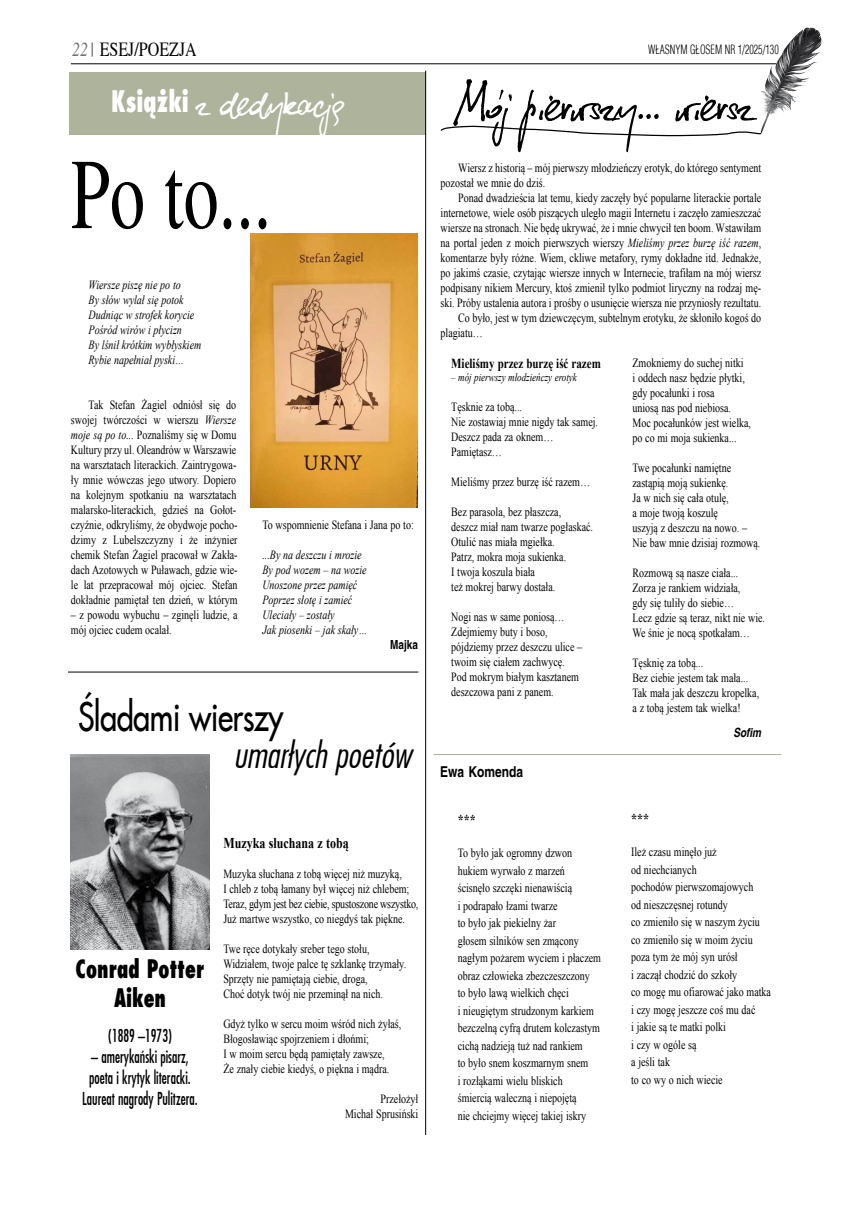
<style>
.page{position:relative;width:851px;height:1205px;background:#fff}
.page>*{position:absolute;margin:0;border:0;box-sizing:border-box;transform-origin:0 0}
.t1{font:100px "Toronto";color:#000;scale:.7 1}
.t2{font:66.5px "Kuba reczny";color:#000;scale:.9 1}
.t3{font:56.12px "Kuba reczny";color:#fff;scale:.8 1}
.t4{font:38.5px "Fujiyama 2";letter-spacing:-.02em;color:#000;scale:.8 1}
.t5{font:italic 300 36px "Fujiyama";color:#000}
.t6{font:800 25px/28.8px "Fujiyama";color:#000;text-align:center;scale:.8 1}
.t7{font:20px "Toronto";color:#000;scale:.8 1}
.t8{font:italic 20px "Toronto";color:#707172;scale:.8 1}
.t9{font:17.5px/21px "Fujiyama";color:#000;text-align:center;scale:.8 1}
.t10{font:700 15px "Times New Roman";color:#000;scale:.8 1}
.t11{font:700 15px "Switzerland";color:#000;scale:.8 1}
.t12{font:700 13.75px "Times New Roman";color:#000;scale:.8 1}
.t13{font:12.5px/15px "Times New Roman";color:#000;scale:.8 1}
.t14{font:italic 12.5px/15px "Times New Roman";color:#000;scale:.8 1}
.t15{font:300 12.5px "Switzerland Cond";color:#000;scale:.8 1}
.t16{font:700 12.5px "Switzerland";color:#000;scale:.8 1}
.t17{font:italic 700 12.5px "Switzerland";color:#000;scale:.8 1}
.t18{font:italic 11.25px "Times New Roman";color:#000;scale:.8 1}
.s1{font-style:italic}
</style>
<div class="page">
<svg style="left:92px;top:43px;width:1px;height:14px"></svg>
<hr style="left:71px;top:64px;width:709px;height:1px;background:#000">
<hr style="left:68px;top:672px;width:350px;height:1px;background:#000">
<div style="left:69px;top:72px;width:356px;height:63px;background:#aeb39c"></div>
<hr style="left:425px;top:71px;width:1px;height:1064px;background:#000">
<img style="left:71px;top:755px;width:138px;height:194px">
<hr style="left:433px;top:754px;width:348px;height:1px;background:#aeb39c">
<img style="left:758px;top:27px;width:51px;height:105px">
<svg style="left:440px;top:125px;width:322px;height:12px"></svg>
<img style="left:250px;top:233px;width:167px;height:274px">
<h3 class="t8" style="left:72px;top:38px;width:22px">22</h3>
<p class="t15" style="left:648px;top:42px;width:165px">W£ASNYM G£OSEM NR 1/2025/130</p>
<h3 class="t7" style="left:100px;top:38px;width:123px">ESEJ/POEZJA</h3>
<h3 class="t3" style="left:111px;top:79px;width:291px"><sup>Książki</sup> z dedykacją</h3>
<h2 class="t2" style="left:455px;top:77px;width:332px">Mój pierwszy... wiersz</h2>
<h1 class="t1" style="left:71px;top:138px;width:287px">Po to...</h1>
<p class="t14" style="left:89px;top:277px;width:142px">Wiersze piszę nie po to<br>By słów wylał się potok<br>Dudniąc w strofek korycie<br>Pośród wirów i płycizn<br>By lśnił krótkim wybłyskiem<br>Rybie napełniał pyski…</p>
<p class="t13" style="left:71px;top:397px;width:210px;text-align:justify;text-indent:18px">Tak Stefan Żagiel odniósł się do swojej twórczości w wierszu <span class="s1">Wiersze moje są po to...</span> Poznaliśmy się w Domu Kultury przy ul. Oleandrów w Warszawie na warsztatach literackich. Zaintrygowa&shy;ły mnie wówczas jego utwory. Dopiero na kolejnym spotkaniu na warsztatach malarsko-literackich, gdzieś na Gołot&shy;czyźnie, odkryliśmy, że obydwoje pocho&shy;dzimy z Lubelszczyzny i że inżynier chemik Stefan Żagiel pracował w Zakła&shy;dach Azotowych w Puławach, gdzie wie&shy;le lat przepracował mój ojciec. Stefan dokładnie pamiętał ten dzień, w którym</p>
<p class="t13" style="left:71px;top:607px;width:210px">– z powodu wybuchu – zginęli ludzie, a mój ojciec cudem ocalał.</p>
<p class="t13" style="left:262px;top:517px;width:191px">To wspomnienie Stefana i Jana po to:</p>
<p class="t14" style="left:262px;top:547px;width:133px">...By na deszczu i mrozie<br>By pod wozem – na wozie<br>Unoszone przez pamięć<br>Poprzez słotę i zamieć<br>Uleciały – zostały<br>Jak piosenki – jak skały…</p>
<p class="t16" style="left:390px;top:637px;width:36px">Majka</p>
<h3 class="t4" style="left:78px;top:688px;width:258px">Œladami wierszy</h3>
<h3 class="t5" style="left:234px;top:731px;width:179px">umar³ych poetów</h3>
<h3 class="t6" style="left:76px;top:954px;width:163px">Conrad Potter<br>Aiken</h3>
<h3 class="t9" style="left:108px;top:1025px;width:81px">(1889 –1973)</h3>
<h3 class="t9" style="left:82px;top:1046px;width:146px">– amerykański pisarz, poeta i krytyk literacki.<br>Laureat nagrody Pulitzera.</h3>
<p class="t10" style="left:223px;top:832px;width:158px">Muzyka słuchana z tobą</p>
<p class="t13" style="left:223px;top:866px;width:245px">Muzyka słuchana z tobą więcej niż muzyką,<br>I chleb z tobą łamany był więcej niż chlebem; Teraz, gdym jest bez ciebie, spustoszone wszystko, Już martwe wszystko, co niegdyś tak piękne.</p>
<p class="t13" style="left:223px;top:941px;width:230px">Twe ręce dotykały sreber tego stołu, Widziałem, twoje palce tę szklankę trzymały.<br>Sprzęty nie pamiętają ciebie, droga,<br>Choć dotyk twój nie przeminął na nich.</p>
<p class="t13" style="left:223px;top:1016px;width:224px">Gdyż tylko w sercu moim wśród nich żyłaś, Błogosławiąc spojrzeniem i dłońmi;<br>I w moim sercu będą pamiętały zawsze,<br>Że znały ciebie kiedyś, o piękna i mądra.</p>
<p class="t13" style="left:345px;top:1091px;width:93px;text-align:right">Przełożył<br>Michał Sprusiński</p>
<p class="t13" style="left:440px;top:160px;width:402px;text-indent:18px">Wiersz z historią – mój pierwszy młodzieńczy erotyk, do którego sentyment pozostał we mnie do dziś.</p>
<p class="t13" style="left:458px;top:190px;width:380px">Ponad dwadzieścia lat temu, kiedy zaczęły być popularne literackie portale</p>
<p class="t13" style="left:440px;top:205px;width:402px">internetowe, wiele osób piszących uległo magii Internetu i zaczęło zamieszczać</p>
<p class="t13" style="left:440px;top:220px;width:402px">wiersze na stronach. Nie będę ukrywać, że i mnie chwycił ten boom. Wstawiłam</p>
<p class="t13" style="left:440px;top:235px;width:402px">na portal jeden z moich pierwszych wierszy <span class="s1">Mieliśmy przez burzę iść razem</span>,</p>
<p class="t13" style="left:440px;top:250px;width:402px">komentarze były różne. Wiem, ckliwe metafory, rymy dokładne itd. Jednakże,</p>
<p class="t13" style="left:440px;top:265px;width:402px">po jakimś czasie, czytając wiersze innych w Internecie, trafiłam na mój wiersz</p>
<p class="t13" style="left:440px;top:280px;width:402px">podpisany nikiem Mercury, ktoś zmienił tylko podmiot liryczny na rodzaj mę-</p>
<p class="t13" style="left:440px;top:295px;width:402px">ski. Próby ustalenia autora i prośby o usunięcie wiersza nie przyniosły rezultatu.</p>
<p class="t13" style="left:458px;top:310px;width:380px">Co było, jest w tym dziewczęcym, subtelnym erotyku, że skłoniło kogoś do</p>
<p class="t13" style="left:440px;top:325px;width:54px">plagiatu…</p>
<p class="t12" style="left:451px;top:353px;width:188px">Mieliśmy przez burzę iść razem</p>
<p class="t18" style="left:451px;top:369px;width:158px">– mój pierwszy młodzieńczy erotyk</p>
<p class="t13" style="left:451px;top:399px;width:185px">Tęsknie za tobą...<br>Nie zostawiaj mnie nigdy tak samej.<br>Deszcz pada za oknem…<br>Pamiętasz…</p>
<p class="t13" style="left:451px;top:474px;width:175px">Mieliśmy przez burzę iść razem…</p>
<p class="t13" style="left:451px;top:504px;width:179px">Bez parasola, bez płaszcza,<br>deszcz miał nam twarze pogłaskać.<br>Otulić nas miała mgiełka.<br>Patrz, mokra moja sukienka.<br>I twoja koszula biała<br>też mokrej barwy dostała.</p>
<p class="t13" style="left:451px;top:609px;width:165px">Nogi nas w same poniosą…<br>Zdejmiemy buty i boso, pójdziemy przez deszczu ulice – twoim się ciałem zachwycę.<br>Pod mokrym białym kasztanem deszczowa pani z panem.</p>
<p class="t11" style="left:440px;top:762px;width:105px">Ewa Komenda</p>
<p class="t10" style="left:457px;top:809px;width:24px">***</p>
<p class="t13" style="left:457px;top:844px;width:180px;line-height:17.5px">To było jak ogromny dzwon hukiem wyrwało z marzeń<br>ścisnęło szczęki nienawiścią<br>i podrapało łzami twarze<br>to było jak piekielny żar<br>głosem silników sen zmącony nagłym pożarem wyciem i płaczem obraz człowieka zbezczeszczony<br>to było lawą wielkich chęci<br>i nieugiętym strudzonym karkiem bezczelną cyfrą drutem kolczastym cichą nadzieją tuż nad rankiem<br>to było snem koszmarnym snem<br>i rozłąkami wielu bliskich<br>śmiercią waleczną i niepojętą<br>nie chciejmy więcej takiej iskry</p>
<p class="t13" style="left:632px;top:355px;width:150px">Zmokniemy do suchej nitki<br>i oddech nasz będzie płytki, gdy pocałunki i rosa<br>uniosą nas pod niebiosa.<br>Moc pocałunków jest wielka, po co mi moja sukienka...</p>
<p class="t13" style="left:632px;top:460px;width:161px">Twe pocałunki namiętne zastąpią moją sukienkę.<br>Ja w nich się cała otulę,<br>a moje twoją koszulę<br>uszyją z deszczu na nowo. –<br>Nie baw mnie dzisiaj rozmową.</p>
<p class="t13" style="left:632px;top:565px;width:167px">Rozmową są nasze ciała...<br>Zorza je rankiem widziała,<br>gdy się tuliły do siebie…<br>Lecz gdzie są teraz, nikt nie wie.<br>We śnie je nocą spotkałam…</p>
<p class="t13" style="left:632px;top:655px;width:160px">Tęsknię za tobą...<br>Bez ciebie jestem tak mała...<br>Tak mała jak deszczu kropelka, a z tobą jestem tak wielka!</p>
<p class="t17" style="left:733px;top:725px;width:36px">Sofim</p>
<p class="t10" style="left:631px;top:808px;width:24px">***</p>
<p class="t13" style="left:631px;top:843px;width:176px;line-height:17.5px">Ileż czasu minęło już<br>od niechcianych<br>pochodów pierwszomajowych<br>od nieszczęsnej rotundy<br>co zmieniło się w naszym życiu co zmieniło się w moim życiu poza tym że mój syn urósł<br>i zaczął chodzić do szkoły<br>co mogę mu ofiarować jako matka i czy mogę jeszcze coś mu dać<br>i jakie są te matki polki<br>i czy w ogóle są<br>a jeśli tak<br>to co wy o nich wiecie</p>
</div>
